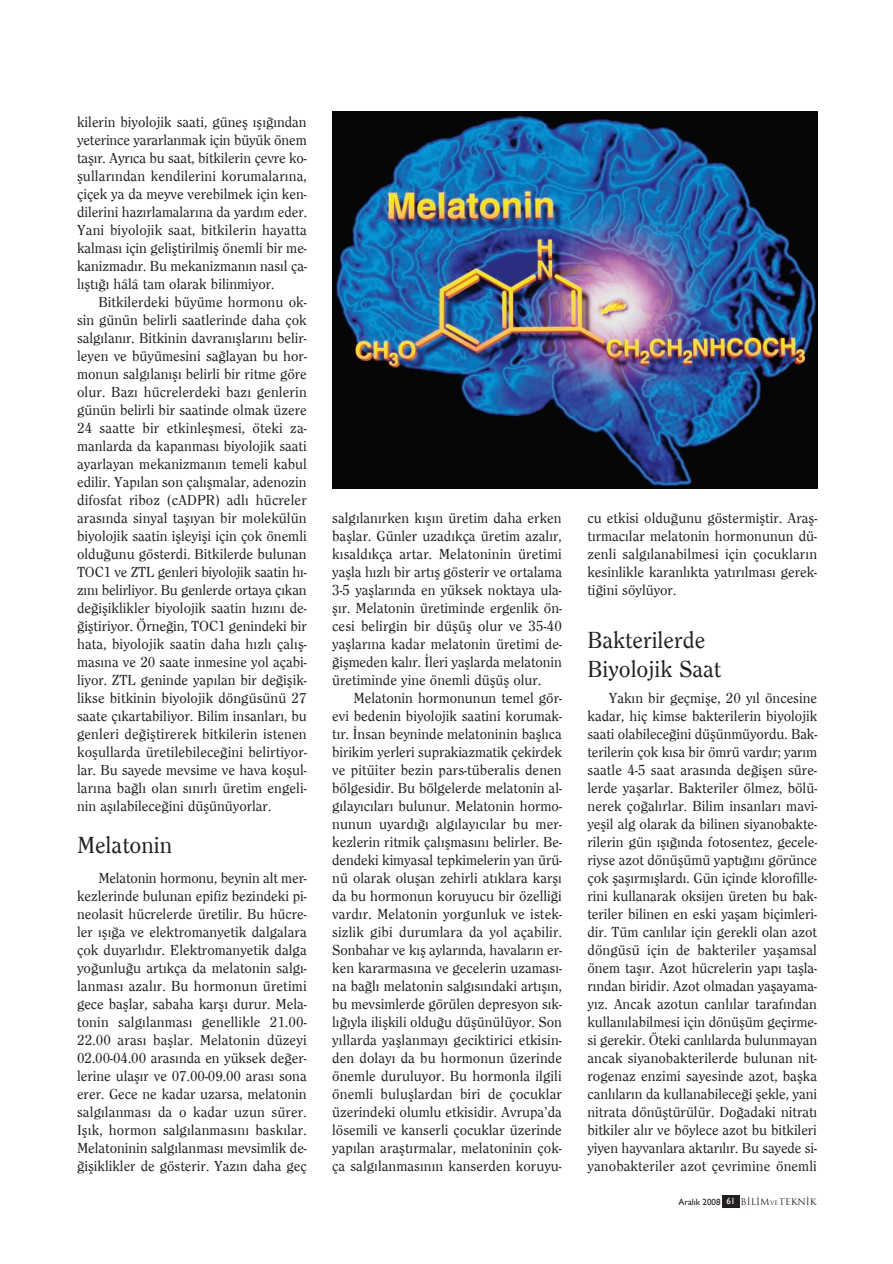
<style>
.page{position:relative;width:893px;height:1264px;background:#fff}
.page>*{position:absolute;margin:0;border:0;box-sizing:border-box;transform-origin:0 0}
.t1{font:500 24px/28.8px "Clearface";color:#231f20}
.t2{font:500 15px/18px "Clearface";color:#231f20;text-align:justify}
.t3{font:500 9px "Trajan";color:#231f20}
.s1{font-family:"Gill Sans";font-weight:400}
.s2{font-family:"Gill Sans";font-weight:400;color:#fff}
.s3{font-size:6px}
</style>
<div class="page">
<div style="left:722px;top:1195px;width:17px;height:13px;background:#231f20"></div>
<img style="left:332px;top:112px;width:485px;height:376px">
<p class="t2" style="left:77px;top:112px;width:231px">kilerin biyolojik saati, güneş ışığından yeterince yararlanmak için büyük önem taşır. Ayrıca bu saat, bitkilerin çevre ko&shy;şullarından kendilerini korumalarına, çiçek ya da meyve verebilmek için ken&shy;dilerini hazırlamalarına da yardım eder.<br>Yani biyolojik saat, bitkilerin hayatta kalması için geliştirilmiş önemli bir me&shy;kanizmadır. Bu mekanizmanın nasıl ça&shy;lıştığı hâlâ tam olarak bilinmiyor.</p>
<p class="t2" style="left:77px;top:292px;width:231px;text-indent:21px">Bitkilerdeki büyüme hormonu ok&shy;sin günün belirli saatlerinde daha çok salgılanır. Bitkinin davranışlarını belir&shy;leyen ve büyümesini sağlayan bu hor&shy;monun salgılanışı belirli bir ritme göre olur. Bazı hücrelerdeki bazı genlerin günün belirli bir saatinde olmak üzere 24 saatte bir etkinleşmesi, öteki za&shy;manlarda da kapanması biyolojik saati ayarlayan mekanizmanın temeli kabul edilir. Yapılan son çalışmalar, adenozin difosfat riboz (cADPR) adlı hücreler arasında sinyal taşıyan bir molekülün biyolojik saatin işleyişi için çok önemli olduğunu gösterdi. Bitkilerde bulunan TOC1 ve ZTL genleri biyolojik saatin hı&shy;zını belirliyor. Bu genlerde ortaya çıkan değişiklikler biyolojik saatin hızını de&shy;ğiştiriyor. Örneğin, TOC1 genindeki bir hata, biyolojik saatin daha hızlı çalış&shy;masına ve 20 saate inmesine yol açabi&shy;liyor. ZTL geninde yapılan bir değişik&shy;likse bitkinin biyolojik döngüsünü 27 saate çıkartabiliyor. Bilim insanları, bu genleri değiştirerek bitkilerin istenen koşullarda üretilebileceğini belirtiyor&shy;lar. Bu sayede mevsime ve hava koşul&shy;larına bağlı olan sınırlı üretim engeli&shy;nin aşılabileceğini düşünüyorlar.</p>
<h1 class="t1" style="left:77px;top:830px;width:97px">Melatonin</h1>
<p class="t2" style="left:77px;top:868px;width:231px;text-indent:21px">Melatonin hormonu, beynin alt mer&shy;kezlerinde bulunan epifiz bezindeki pi&shy;neolasit hücrelerde üretilir. Bu hücre&shy;ler ışığa ve elektromanyetik dalgalara çok duyarlıdır. Elektromanyetik dalga yoğunluğu artıkça da melatonin salgı&shy;lanması azalır. Bu hormonun üretimi gece başlar, sabaha karşı durur. Mela&shy;tonin salgılanması genellikle 21.00- 22.00 arası başlar. Melatonin düzeyi 02.00-04.00 arasında en yüksek değer&shy;lerine ulaşır ve 07.00-09.00 arası sona erer. Gece ne kadar uzarsa, melatonin salgılanması da o kadar uzun sürer.<br>Işık, hormon salgılanmasını baskılar.<br>Melatoninin salgılanması mevsimlik de&shy;ğişiklikler de gösterir. Yazın daha geç</p>
<p class="t2" style="left:332px;top:508px;width:231px">salgılanırken kışın üretim daha erken başlar. Günler uzadıkça üretim azalır, kısaldıkça artar. Melatoninin üretimi yaşla hızlı bir artış gösterir ve ortalama 3-5 yaşlarında en yüksek noktaya ula&shy;şır. Melatonin üretiminde ergenlik ön&shy;cesi belirgin bir düşüş olur ve 35-40 yaşlarına kadar melatonin üretimi de&shy;ğişmeden kalır. İleri yaşlarda melatonin üretiminde yine önemli düşüş olur.</p>
<p class="t2" style="left:332px;top:688px;width:231px;text-indent:21px">Melatonin hormonunun temel gör&shy;evi bedenin biyolojik saatini korumak&shy;tır. İnsan beyninde melatoninin başlıca birikim yerleri suprakiazmatik çekirdek ve pitüiter bezin pars-tüberalis denen bölgesidir. Bu bölgelerde melatonin al&shy;gılayıcıları bulunur. Melatonin hormo&shy;nunun uyardığı algılayıcılar bu mer&shy;kezlerin ritmik çalışmasını belirler. Be&shy;dendeki kimyasal tepkimelerin yan ürü&shy;nü olarak oluşan zehirli atıklara karşı da bu hormonun koruyucu bir özelliği vardır. Melatonin yorgunluk ve istek&shy;sizlik gibi durumlara da yol açabilir.<br>Sonbahar ve kış aylarında, havaların er&shy;ken kararmasına ve gecelerin uzaması&shy;na bağlı melatonin salgısındaki artışın, bu mevsimlerde görülen depresyon sık&shy;lığıyla ilişkili olduğu düşünülüyor. Son yıllarda yaşlanmayı geciktirici etkisin&shy;den dolayı da bu hormonun üzerinde önemle duruluyor. Bu hormonla ilgili önemli buluşlardan biri de çocuklar üzerindeki olumlu etkisidir. Avrupa’da lösemili ve kanserli çocuklar üzerinde yapılan araştırmalar, melatoninin çok&shy;ça salgılanmasının kanserden koruyu-</p>
<p class="t2" style="left:587px;top:508px;width:231px">cu etkisi olduğunu göstermiştir. Araş&shy;tırmacılar melatonin hormonunun dü&shy;zenli salgılanabilmesi için çocukların kesinlikle karanlıkta yatırılması gerek&shy;tiğini söylüyor.</p>
<h1 class="t1" style="left:587px;top:625px;width:135px">Bakterilerde<br>Biyolojik Saat</h1>
<p class="t2" style="left:587px;top:688px;width:231px;text-indent:21px">Yakın bir geçmişe, 20 yıl öncesine kadar, hiç kimse bakterilerin biyolojik saati olabileceğini düşünmüyordu. Bak&shy;terilerin çok kısa bir ömrü vardır; yarım saatle 4-5 saat arasında değişen süre&shy;lerde yaşarlar. Bakteriler ölmez, bölü&shy;nerek çoğalırlar. Bilim insanları mavi&shy;yeşil alg olarak da bilinen siyanobakte&shy;rilerin gün ışığında fotosentez, gecele&shy;riyse azot dönüşümü yaptığını görünce çok şaşırmışlardı. Gün içinde klorofille&shy;rini kullanarak oksijen üreten bu bak&shy;teriler bilinen en eski yaşam biçimleri&shy;dir. Tüm canlılar için gerekli olan azot döngüsü için de bakteriler yaşamsal önem taşır. Azot hücrelerin yapı taşla&shy;rından biridir. Azot olmadan yaşayama&shy;yız. Ancak azotun canlılar tarafından kullanılabilmesi için dönüşüm geçirme&shy;si gerekir. Öteki canlılarda bulunmayan ancak siyanobakterilerde bulunan nit&shy;rogenaz enzimi sayesinde azot, başka canlıların da kullanabileceği şekle, yani nitrata dönüştürülür. Doğadaki nitratı bitkiler alır ve böylece azot bu bitkileri yiyen hayvanlara aktarılır. Bu sayede si&shy;yanobakteriler azot çevrimine önemli</p>
<p class="t3" style="left:678px;top:1196px;width:140px"><span class="s1">Aralık 2008</span> <span class="s2">61</span> BiLiM<span class="s3">ve</span>TEKNiK</p>
</div>
